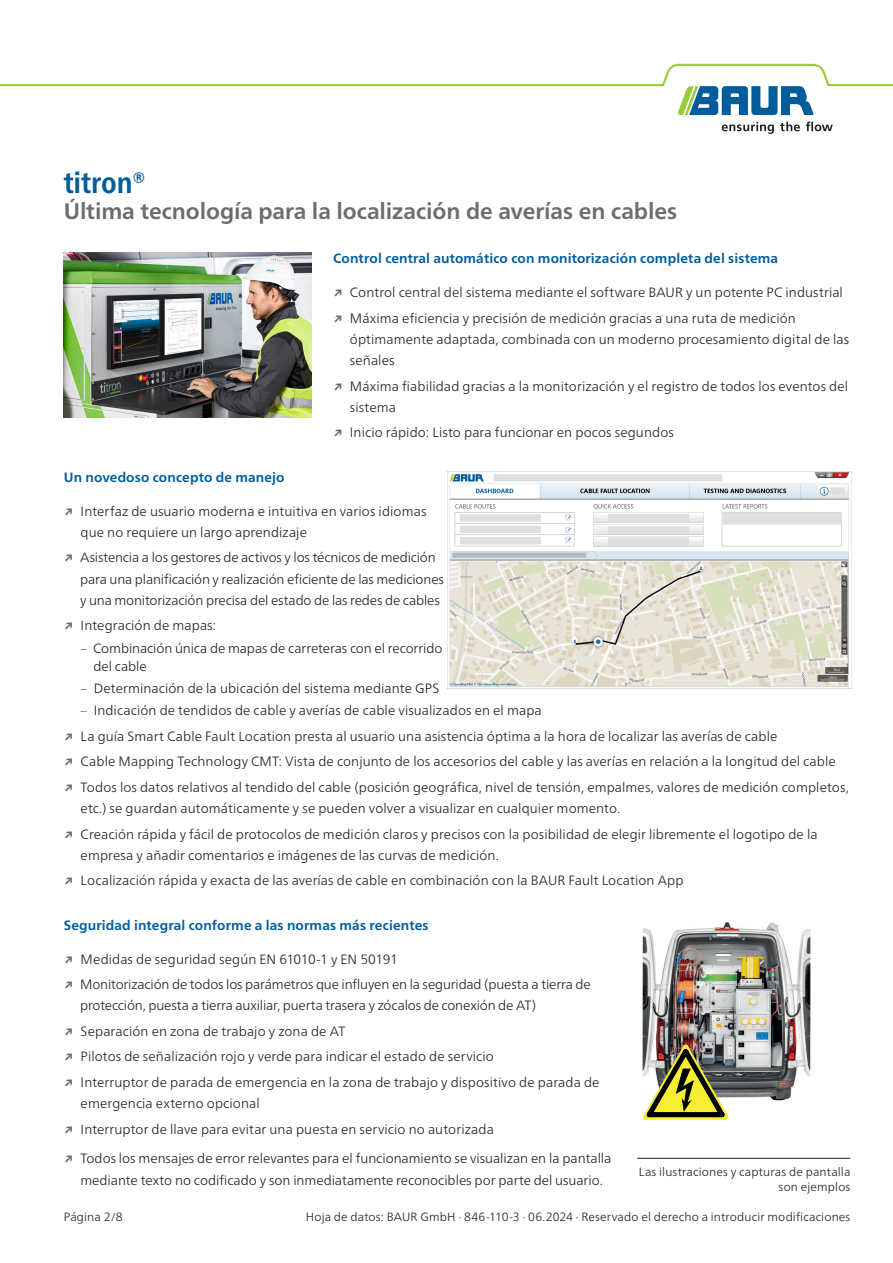
<style>
.page{position:relative;width:893px;height:1263px;background:#fff}
.page>*{position:absolute;margin:0;border:0;box-sizing:border-box;transform-origin:0 0}
.DB_-_Titel_Produktname_blau{font:700 condensed 30px "Frutiger Neue LTW1 G";letter-spacing:-.005em;color:#005d9c}
.DB_-_Aufzählung_USP_Überschrift{font:700 22.5px "Frutiger Neue LTW1 G";letter-spacing:-.005em;color:#6c6d70}
.t1{font:300 13.5px/21.3px "Frutiger Neue LTW1 G";letter-spacing:.005em;color:#231f20}
.DB_-_Condensed_Überschrift{font:700 13.5px "Frutiger Neue LTW1 G";letter-spacing:.01em;color:#005d9c}
.DB_-_Fußnote_rechtsbündig{font:300 12px/14.4px "Frutiger Neue LTW1 G";letter-spacing:.01em;color:#231f20;text-align:right}
.s1{font-weight:700;color:#6c6d70}
.s2{font-stretch:condensed;color:#6c6d70}
</style>
<div class="page">
<svg style="left:722px;top:122px;width:52px;height:12px"></svg>
<svg style="left:780px;top:122px;width:20px;height:9px"></svg>
<svg style="left:806px;top:122px;width:27px;height:9px"></svg>
<svg style="left:0;top:64px;width:893px;height:51px"></svg>
<img style="left:64px;top:253px;width:248px;height:165px">
<hr style="left:637px;top:1158px;width:213px;height:1px;background:#231f20">
<img style="left:642px;top:922px;width:168px;height:179px">
<img style="left:642px;top:1040px;width:91px;height:80px">
<img style="left:448px;top:471px;width:404px;height:217px">
<p class="DB_-_Titel_Produktname_blau" style="left:64px;top:160px;width:84px">titron®</p>
<p class="DB_-_Aufzählung_USP_Überschrift" style="left:64px;top:195px;width:615px">Última tecnología para la localización de averías en cables</p>
<p class="DB_-_Condensed_Überschrift" style="left:333px;top:248px;width:446px">Control central automático con monitorización completa del sistema</p>
<p class="t1" style="left:333px;top:281px;width:511px"><span class="s1">↗</span> Control central del sistema mediante el software BAUR y un potente PC industrial</p>
<p class="t1" style="left:350px;top:306px;width:501px;text-indent:-17px"><span class="s1">↗</span> Máxima eficiencia y precisión de medición gracias a una ruta de medición óptimamente adaptada, combinada con un moderno procesamiento digital de las señales</p>
<p class="t1" style="left:350px;top:374px;width:500px;text-indent:-17px"><span class="s1">↗</span> Máxima fiabilidad gracias a la monitorización y el registro de todos los eventos del sistema</p>
<p class="t1" style="left:333px;top:421px;width:342px"><span class="s1">↗</span> Inicio rápido: Listo para funcionar en pocos segundos</p>
<p class="DB_-_Condensed_Überschrift" style="left:64px;top:467px;width:222px">Un novedoso concepto de manejo</p>
<p class="t1" style="left:81px;top:499px;width:347px;text-indent:-17px"><span class="s1">↗</span> Interfaz de usuario moderna e intuitiva en varios idiomas que no requiere un largo aprendizaje</p>
<p class="t1" style="left:80px;top:546px;width:365px;text-indent:-16px"><span class="s1">↗</span> Asistencia a los gestores de activos y los técnicos de medición para una planificación y realización eficiente de las mediciones y una monitorización precisa del estado de las redes de cables</p>
<p class="t1" style="left:64px;top:614px;width:154px"><span class="s1">↗</span> Integración de mapas:</p>
<p class="t1" style="left:94px;top:638px;width:350px;line-height:18px;text-indent:-13px"><span class="s2">–</span> Combinación única de mapas de carreteras con el recorrido del cable</p>
<p class="t1" style="left:81px;top:677px;width:360px"><span class="s2">–</span> Determinación de la ubicación del sistema mediante GPS</p>
<p class="t1" style="left:81px;top:699px;width:463px"><span class="s2">–</span> Indicación de tendidos de cable y averías de cable visualizados en el mapa</p>
<p class="t1" style="left:64px;top:724px;width:715px"><span class="s1">↗</span> La guía Smart Cable Fault Location presta al usuario una asistencia óptima a la hora de localizar las averías de cable</p>
<p class="t1" style="left:64px;top:750px;width:774px"><span class="s1">↗</span> Cable Mapping Technology CMT: Vista de conjunto de los accesorios del cable y las averías en relación a la longitud del cable</p>
<p class="t1" style="left:81px;top:775px;width:770px;text-indent:-17px"><span class="s1">↗</span> Todos los datos relativos al tendido del cable (posición geográfica, nivel de tensión, empalmes, valores de medición completos, etc.) se guardan automáticamente y se pueden volver a visualizar en cualquier momento.</p>
<p class="t1" style="left:81px;top:822px;width:738px;text-indent:-17px"><span class="s1">↗</span> Creación rápida y fácil de protocolos de medición claros y precisos con la posibilidad de elegir libremente el logotipo de la empresa y añadir comentarios e imágenes de las curvas de medición.</p>
<p class="t1" style="left:64px;top:869px;width:621px"><span class="s1">↗</span> Localización rápida y exacta de las averías de cable en combinación con la BAUR Fault Location App</p>
<p class="DB_-_Condensed_Überschrift" style="left:64px;top:915px;width:366px">Seguridad integral conforme a las normas más recientes</p>
<p class="t1" style="left:64px;top:947px;width:335px"><span class="s1">↗</span> Medidas de seguridad según EN 61010-1 y EN 50191</p>
<p class="t1" style="left:80px;top:973px;width:512px;text-indent:-16px"><span class="s1">↗</span> Monitorización de todos los parámetros que influyen en la seguridad (puesta a tierra de protección, puesta a tierra auxiliar, puerta trasera y zócalos de conexión de AT)</p>
<p class="t1" style="left:64px;top:1019px;width:283px"><span class="s1">↗</span> Separación en zona de trabajo y zona de AT</p>
<p class="t1" style="left:64px;top:1045px;width:432px"><span class="s1">↗</span> Pilotos de señalización rojo y verde para indicar el estado de servicio</p>
<p class="t1" style="left:81px;top:1070px;width:520px;text-indent:-17px"><span class="s1">↗</span> Interruptor de parada de emergencia en la zona de trabajo y dispositivo de parada de emergencia externo opcional</p>
<p class="t1" style="left:64px;top:1117px;width:432px"><span class="s1">↗</span> Interruptor de llave para evitar una puesta en servicio no autorizada</p>
<p class="t1" style="left:64px;top:1147px;width:549px;text-align:center"><span class="s1">↗</span> Todos los mensajes de error relevantes para el funcionamiento se visualizan en la pantalla mediante texto no codificado y son inmediatamente reconocibles por parte del usuario.</p>
<p class="DB_-_Fußnote_rechtsbündig" style="left:639px;top:1164px;width:213px">Las ilustraciones y capturas de pantalla son ejemplos</p>
<p class="DB_-_Fußnote_rechtsbündig" style="left:64px;top:1209px;width:61px">Página 2/8</p>
<p class="DB_-_Fußnote_rechtsbündig" style="left:306px;top:1209px;width:546px">Hoja de datos: BAUR GmbH · 846-110-3 · 06.2024 · Reservado el derecho a introducir modificaciones</p>
</div>
